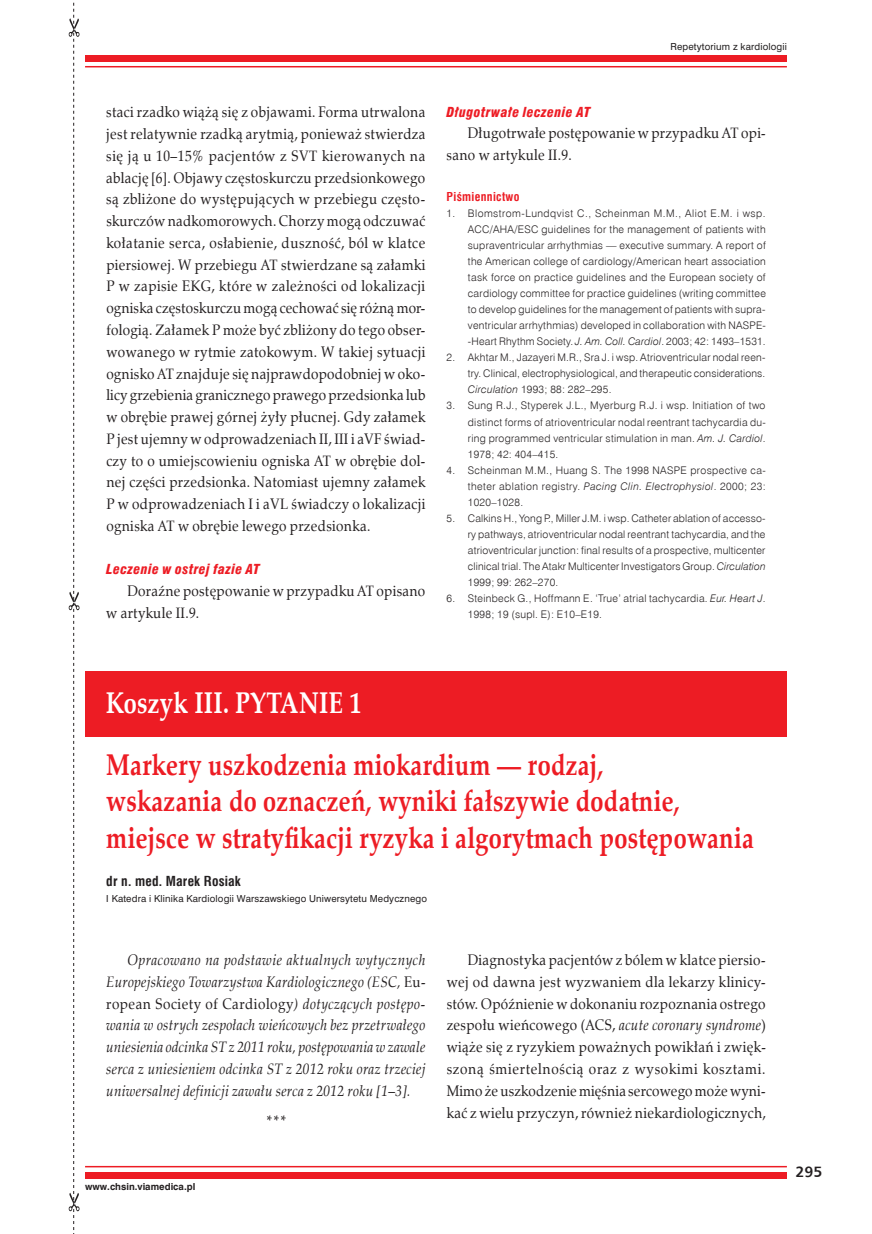
<style>
.page{position:relative;width:872px;height:1234px;background:#fff}
.page>*{position:absolute;margin:0;border:0;box-sizing:border-box;transform-origin:0 0}
.t1{font:700 30px/36.6px "Zapf Calligr EU";letter-spacing:.01em;color:#ed1c24;scale:.8 1}
.t2{font:700 30px "Zapf Calligr EU";letter-spacing:.01em;color:#fff;scale:.8 1}
.t3{font:15px/21.8px "Zapf Calligr EU";letter-spacing:.025em;color:#231f20;text-align:justify;scale:.9 1}
.t4{font:italic 15px/21.8px "Zapf Calligr EU";letter-spacing:.025em;color:#231f20;text-align:justify;scale:.9 1}
.t5{font:700 15px "Humnst 777 EU";color:#231f20}
.t6{font:italic 13.5px "Swis 721 Blk Cn EU";letter-spacing:.025em;color:#ed1c24}
.t7{font:700 13.5px "Swis 721 Cn EU";letter-spacing:.015em;color:#231f20}
.t8{font:700 12px "Swis 721 Cn EU";letter-spacing:.025em;color:#ed1c24}
.t9{font:10.5px/16px "Swis 721 Lt EU";letter-spacing:.025em;color:#231f20;text-align:justify}
.t10{font:9px "Swis 721 PL";letter-spacing:.015em;color:#231f20}
.t11{font:700 9px "Swis 721 PL";color:#231f20}
.s1{font-style:italic}
.s2{font-style:normal}
</style>
<div class="page">
<div style="left:85px;top:671px;width:702px;height:65px;background:#ed1c24"></div>
<div style="left:85px;top:55px;width:702px;height:7px;background:#ed1c24"></div>
<hr style="left:85px;top:66px;width:702px;height:1px;background:#ed1c24">
<div style="left:85px;top:1171px;width:702px;height:7px;background:#ed1c24"></div>
<hr style="left:85px;top:1165px;width:702px;height:2px;background:#ed1c24">
<svg style="left:69px;top:2px;width:10px;height:1228px"></svg>
<p class="t10" style="left:670px;top:40px;width:118px">Repetytorium z kardiologii</p>
<p class="t3" style="left:106px;top:102px;width:356px">staci rzadko wiążą się z objawami. Forma utrwalona jest relatywnie rzadką arytmią, ponieważ stwierdza się ją u 10–15% pacjentów z SVT kierowanych na ablację [6]. Objawy częstoskurczu przedsionkowego są zbliżone do występujących w przebiegu często&shy;skurczów nadkomorowych. Chorzy mogą odczuwać kołatanie serca, osłabienie, duszność, ból w klatce piersiowej. W przebiegu AT stwierdzane są załamki P w zapisie EKG, które w zależności od lokalizacji ogniska częstoskurczu mogą cechować się różną mor&shy;fologią. Załamek P może być zbliżony do tego obser&shy;wowanego w rytmie zatokowym. W takiej sytuacji ognisko AT znajduje się najprawdopodobniej w oko&shy;licy grzebienia granicznego prawego przedsionka lub w obrębie prawej górnej żyły płucnej. Gdy załamek P jest ujemny w odprowadzeniach II, III i aVF świad&shy;czy to o umiejscowieniu ogniska AT w obrębie dol&shy;nej części przedsionka. Natomiast ujemny załamek P w odprowadzeniach I i aVL świadczy o lokalizacji ogniska AT w obrębie lewego przedsionka.</p>
<p class="t6" style="left:106px;top:561px;width:155px">Leczenie w ostrej fazie AT</p>
<p class="t3" style="left:106px;top:580px;width:356px;text-indent:21px">Doraźne postępowanie w przypadku AT opisano w artykule II.9.</p>
<p class="t6" style="left:446px;top:103px;width:145px">Długotrwałe leczenie AT</p>
<p class="t3" style="left:446px;top:123px;width:356px;text-indent:21px">Długotrwałe postępowanie w przypadku AT opi&shy;sano w artykule II.9.</p>
<p class="t8" style="left:446px;top:189px;width:74px">Piśmiennictwo</p>
<p class="t9" style="left:468px;top:205px;width:299px;text-indent:-21px">1. Blomstrom-Lundqvist C., Scheinman M.M., Aliot E.M. i wsp.<br>ACC/AHA/ESC guidelines for the management of patients with supraventricular arrhythmias — executive summary. A report of the American college of cardiology/American heart association task force on practice guidelines and the European society of cardiology committee for practice guidelines (writing committee to develop guidelines for the management of patients with supra&shy;ventricular arrhythmias) developed in collaboration with NASPE--Heart Rhythm Society. <span class="s1">J. Am. Coll. Cardiol</span>. 2003; 42: 1493–1531.</p>
<p class="t9" style="left:468px;top:349px;width:299px;text-indent:-21px">2. Akhtar M., Jazayeri M.R., Sra J. i wsp. Atrioventricular nodal reen&shy;try. Clinical, electrophysiological, and therapeutic considerations.<br><span class="s1">Circulation</span> 1993; 88: 282–295.</p>
<p class="t9" style="left:468px;top:398px;width:299px;text-indent:-21px">3. Sung R.J., Styperek J.L., Myerburg R.J. i wsp. Initiation of two distinct forms of atrioventricular nodal reentrant tachycardia du&shy;ring programmed ventricular stimulation in man. <span class="s1">Am. J. Cardiol</span>.<br>1978; 42: 404–415.</p>
<p class="t9" style="left:468px;top:462px;width:299px;text-indent:-21px">4. Scheinman M.M., Huang S. The 1998 NASPE prospective ca&shy;theter ablation registry. <span class="s1">Pacing Clin. Electrophysiol</span>. 2000; 23:<br>1020–1028.</p>
<p class="t9" style="left:468px;top:510px;width:299px;text-indent:-21px">5. Calkins H., Yong P., Miller J.M. i wsp. Catheter ablation of accesso&shy;ry pathways, atrioventricular nodal reentrant tachycardia, and the atrioventricular junction: final results of a prospective, multicenter clinical trial. The Atakr Multicenter Investigators Group. <span class="s1">Circulation </span>1999; 99: 262–270.</p>
<p class="t9" style="left:468px;top:590px;width:299px;text-indent:-21px">6. Steinbeck G., Hoffmann E. ‘True’ atrial tachycardia. <span class="s1">Eur. Heart J</span>.<br>1998; 19 (supl. E): E10–E19.</p>
<h1 class="t2" style="left:106px;top:683px;width:320px">Koszyk III. PYTANIE 1</h1>
<h1 class="t1" style="left:106px;top:747px;width:811px">Markery uszkodzenia miokardium — rodzaj,<br>wskazania do oznaczeń, wyniki fałszywie dodatnie, miejsce w stratyfikacji ryzyka i algorytmach postępowania</h1>
<p class="t7" style="left:106px;top:873px;width:136px">dr n. med. Marek Rosiak</p>
<p class="t10" style="left:106px;top:892px;width:322px">I Katedra i Klinika Kardiologii Warszawskiego Uniwersytetu Medycznego</p>
<p class="t4" style="left:106px;top:949px;width:356px;text-indent:21px">Opracowano na podstawie aktualnych wytycznych Europejskiego Towarzystwa Kardiologicznego (ESC, <span class="s2">Eu&shy;ropean Society of Cardiology</span>) dotyczących postępo&shy;wania w ostrych zespołach wieńcowych bez przetrwałego uniesienia odcinka ST z 2011 roku, postępowania w zawale serca z uniesieniem odcinka ST z 2012 roku oraz trzeciej uniwersalnej definicji zawału serca z 2012 roku [1–3].</p>
<p class="t3" style="left:266px;top:1110px;width:25px">***</p>
<p class="t3" style="left:446px;top:949px;width:356px;text-indent:21px">Diagnostyka pacjentów z bólem w klatce piersio&shy;wej od dawna jest wyzwaniem dla lekarzy klinicy&shy;stów. Opóźnienie w dokonaniu rozpoznania ostrego zespołu wieńcowego (ACS, <span class="s1">acute coronary syndrome</span>) wiąże się z ryzykiem poważnych powikłań i zwięk&shy;szoną śmiertelnością oraz z wysokimi kosztami.<br>Mimo że uszkodzenie mięśnia sercowego może wyni&shy;kać z wielu przyczyn, również niekardiologicznych,</p>
<p class="t11" style="left:85px;top:1180px;width:112px">www.chsin.viamedica.pl</p>
<p class="t5" style="left:795px;top:1162px;width:29px">295</p>
</div>
